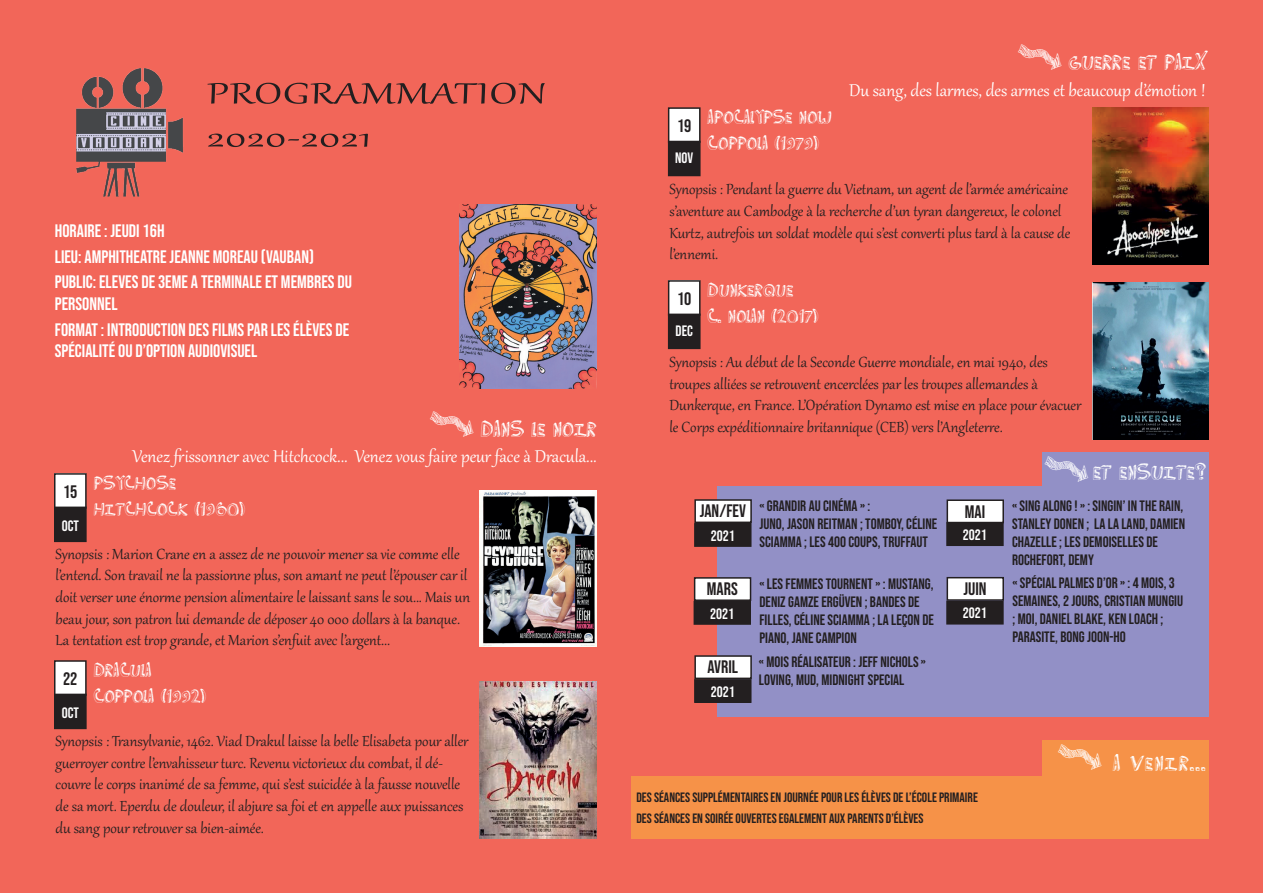
<style>
.page{position:relative;width:1263px;height:893px;background:#f26659}
.page>*{position:absolute;margin:0;border:0;box-sizing:border-box;transform-origin:0 0}
.t1{font:36px/43.2px "Gabriola";letter-spacing:.02em;color:#231f20;scale:1.45 1}
.t2{font:34.5px "Comedy Show";color:#fff}
.t3{font:30px/25.5px "Comedy Show";color:#fff}
.t4{font:21px "Gabriola";color:#fff}
.t5{font:18px/21.6px "Gabriola";color:#231f20}
.t6{font:18px/25.8px "Bebas Neue";color:#fff}
.t7{font:18px "Bebas Neue";color:#231f20}
.t8{font:15px/18px "Bebas Neue";color:#231f20}
.t9{font:15px "Bebas Neue";color:#fff}
.t10{font:13.5px/20.4px "Bebas Neue";color:#231f20}
.s1{font-family:"sweetpurple";font-size:18px}
.s2{font-size:18px}
</style>
<div class="page">
<div style="left:55px;top:474px;width:31px;height:34px;background:#fff"></div>
<div style="left:54px;top:473px;width:33px;height:36px;border:2px solid #231f20"></div>
<div style="left:55px;top:507px;width:31px;height:34px;background:#231f20"></div>
<div style="left:54px;top:507px;width:33px;height:35px;border:2px solid #231f20"></div>
<img style="left:480px;top:490px;width:116px;height:157px">
<div style="left:55px;top:661px;width:31px;height:34px;background:#fff"></div>
<div style="left:54px;top:660px;width:33px;height:36px;border:2px solid #231f20"></div>
<div style="left:55px;top:694px;width:31px;height:34px;background:#231f20"></div>
<div style="left:54px;top:694px;width:33px;height:35px;border:2px solid #231f20"></div>
<img style="left:480px;top:681px;width:116px;height:157px">
<div style="left:669px;top:108px;width:31px;height:34px;background:#fff"></div>
<div style="left:668px;top:107px;width:32px;height:36px;border:2px solid #231f20"></div>
<div style="left:669px;top:141px;width:31px;height:34px;background:#231f20"></div>
<div style="left:668px;top:141px;width:32px;height:35px;border:2px solid #231f20"></div>
<img style="left:1092px;top:107px;width:117px;height:157px">
<div style="left:669px;top:281px;width:31px;height:34px;background:#fff"></div>
<div style="left:668px;top:280px;width:32px;height:36px;border:2px solid #231f20"></div>
<div style="left:669px;top:314px;width:31px;height:34px;background:#231f20"></div>
<div style="left:668px;top:314px;width:32px;height:35px;border:2px solid #231f20"></div>
<img style="left:1092px;top:282px;width:117px;height:157px">
<div style="left:717px;top:486px;width:492px;height:231px;background:#9290c6"></div>
<div style="left:695px;top:500px;width:56px;height:22px;background:#fff"></div>
<div style="left:694px;top:499px;width:58px;height:24px;border:2px solid #231f20"></div>
<div style="left:695px;top:524px;width:56px;height:22px;background:#231f20"></div>
<div style="left:694px;top:523px;width:57px;height:24px;border:2px solid #231f20"></div>
<div style="left:695px;top:578px;width:55px;height:22px;background:#fff"></div>
<div style="left:694px;top:577px;width:57px;height:24px;border:2px solid #231f20"></div>
<div style="left:694px;top:602px;width:56px;height:22px;background:#231f20"></div>
<div style="left:693px;top:601px;width:58px;height:24px;border:2px solid #231f20"></div>
<div style="left:695px;top:656px;width:56px;height:22px;background:#fff"></div>
<div style="left:694px;top:655px;width:58px;height:24px;border:2px solid #231f20"></div>
<div style="left:695px;top:680px;width:56px;height:22px;background:#231f20"></div>
<div style="left:694px;top:679px;width:57px;height:24px;border:2px solid #231f20"></div>
<div style="left:947px;top:500px;width:56px;height:22px;background:#fff"></div>
<div style="left:946px;top:499px;width:58px;height:24px;border:2px solid #231f20"></div>
<div style="left:947px;top:523px;width:56px;height:22px;background:#231f20"></div>
<div style="left:946px;top:522px;width:58px;height:24px;border:2px solid #231f20"></div>
<div style="left:947px;top:578px;width:56px;height:22px;background:#fff"></div>
<div style="left:946px;top:577px;width:58px;height:24px;border:2px solid #231f20"></div>
<div style="left:947px;top:601px;width:56px;height:23px;background:#231f20"></div>
<div style="left:946px;top:601px;width:58px;height:24px;border:2px solid #231f20"></div>
<img style="left:76px;top:68px;width:107px;height:129px">
<div style="left:1042px;top:453px;width:167px;height:33px;background:#9290c6"></div>
<div style="left:631px;top:776px;width:578px;height:63px;background:#f69248"></div>
<div style="left:1042px;top:740px;width:167px;height:36px;background:#f69248"></div>
<img style="left:460px;top:205px;width:136px;height:183px">
<h1 class="t1" style="left:207px;top:69px;width:235px">PROGRAMMATION<br>2020-2021</h1>
<p class="t6" style="left:55px;top:217px;width:299px">HORAIRE : JEUDI 16H<br>LIEU: AMPHITHEATRE JEANNE MOREAU (VAUBAN)<br>PUBLIC: ELEVES DE 3EME A TERMINALE ET MEMBRES DU</p>
<p class="t6" style="left:55px;top:291px;width:296px">PERSONNEL<br>FORMAT : INTRODUCTION DES FILMS PAR LES ÉLÈVES DE</p>
<p class="t6" style="left:55px;top:338px;width:204px">SPÉCIALITÉ OU D’OPTION AUDIOVISUEL</p>
<p class="t7" style="left:63px;top:481px;width:16px">15</p>
<p class="t9" style="left:62px;top:517px;width:19px">OCT</p>
<h2 class="t2" style="left:481px;top:405px;width:117px">Dans le noir</h2>
<p class="t4" style="left:132px;top:443px;width:466px">Venez frissonner avec Hitchcock... Venez vous faire peur face à Dracula...</p>
<h3 class="t3" style="left:94px;top:467px;width:153px">Psychose<br>Hitchcock (1960)</h3>
<p class="t5" style="left:56px;top:542px;width:416px">Synopsis : Marion Crane en a assez de ne pouvoir mener sa vie comme elle l’entend. Son travail ne la passionne plus, son amant ne peut l’épouser car il doit verser une énorme pension alimentaire le laissant sans le sou... Mais un beau jour, son patron lui demande de déposer 40 000 dollars à la banque.<br>La tentation est trop grande, et Marion s’enfuit avec l’argent...</p>
<h3 class="t3" style="left:94px;top:654px;width:114px">dracula coppola (1992)</h3>
<p class="t9" style="left:62px;top:704px;width:19px">OCT</p>
<p class="t7" style="left:63px;top:668px;width:16px">22</p>
<p class="t5" style="left:56px;top:729px;width:415px">Synopsis : Transylvanie, 1462. Viad Drakul laisse la belle Elisabeta pour aller guerroyer contre l’envahisseur turc. Revenu victorieux du combat, il dé&shy;couvre le corps inanimé de sa femme, qui s’est suicidée à la fausse nouvelle de sa mort. Eperdu de douleur, il abjure sa foi et en appelle aux puissances du sang pour retrouver sa bien-aimée.</p>
<p class="t7" style="left:677px;top:115px;width:16px">19</p>
<p class="t9" style="left:675px;top:149px;width:20px">NOV</p>
<h3 class="t3" style="left:708px;top:101px;width:125px">APOCALYPSE NOW coppola (1979)</h3>
<h2 class="t2" style="left:1069px;top:38px;width:138px">Guerre et paix</h2>
<p class="t4" style="left:840px;top:76px;width:367px"><span class="s1">« «</span> Du sang, des larmes, des armes et beaucoup d’émotion !</p>
<p class="t5" style="left:669px;top:177px;width:403px">Synopsis : Pendant la guerre du Vietnam, un agent de l’armée américaine s’aventure au Cambodge à la recherche d’un tyran dangereux, le colonel Kurtz, autrefois un soldat modèle qui s’est converti plus tard à la cause de l’ennemi.</p>
<h3 class="t3" style="left:708px;top:274px;width:113px">DUNKERQUE<br>C. NOLAN (2017)</h3>
<p class="t7" style="left:677px;top:288px;width:16px">10</p>
<p class="t9" style="left:676px;top:322px;width:19px">DEC</p>
<p class="t5" style="left:669px;top:350px;width:413px">Synopsis : Au début de la Seconde Guerre mondiale, en mai 1940, des troupes alliées se retrouvent encerclées par les troupes allemandes à Dunkerque, en France. L’Opération Dynamo est mise en place pour évacuer le Corps expéditionnaire britannique (CEB) vers l’Angleterre.</p>
<h2 class="t2" style="left:1093px;top:448px;width:115px">et ensuite?</h2>
<p class="t8" style="left:759px;top:496px;width:179px;text-indent:-60px"><span class="s2">JAN/FEV</span> « GRANDIR AU CINÉMA » :<br>JUNO, JASON REITMAN ; TOMBOY, CÉLINE<br>SCIAMMA ; LES 400 COUPS, TRUFFAUT</p>
<p class="t9" style="left:711px;top:527px;width:25px">2021</p>
<p class="t8" style="left:759px;top:574px;width:176px;text-indent:-53px"><span class="s2">MARS</span> « LES FEMMES TOURNENT » : MUSTANG,<br>DENIZ GAMZE ERGÜVEN ; BANDES DE<br>FILLES, CÉLINE SCIAMMA ; LA LEÇON DE<br>PIANO, JANE CAMPION</p>
<p class="t9" style="left:710px;top:605px;width:25px">2021</p>
<p class="t8" style="left:759px;top:652px;width:169px;text-indent:-51px"><span class="s2">AVRIL</span> « MOIS RÉALISATEUR : JEFF NICHOLS »<br>LOVING, MUD, MIDNIGHT SPECIAL</p>
<p class="t9" style="left:711px;top:683px;width:25px">2021</p>
<p class="t7" style="left:965px;top:501px;width:22px">MAI</p>
<p class="t8" style="left:1012px;top:497px;width:175px">« SING ALONG ! » : SINGIN’ IN THE RAIN,<br>STANLEY DONEN ; LA LA LAND, DAMIEN<br>CHAZELLE ; LES DEMOISELLES DE<br>ROCHEFORT, DEMY</p>
<p class="t9" style="left:963px;top:526px;width:25px">2021</p>
<p class="t7" style="left:963px;top:579px;width:25px">JUIN</p>
<p class="t8" style="left:1012px;top:574px;width:172px">« SPÉCIAL PALMES D’OR » : 4 MOIS, 3<br>SEMAINES, 2 JOURS, CRISTIAN MUNGIU ; MOI, DANIEL BLAKE, KEN LOACH ;<br>PARASITE, BONG JOON-HO</p>
<p class="t9" style="left:963px;top:605px;width:25px">2021</p>
<h2 class="t2" style="left:1113px;top:738px;width:94px">a venir...</h2>
<p class="t10" style="left:636px;top:787px;width:343px">DES SÉANCES SUPPLÉMENTAIRES EN JOURNÉE POUR LES ÉLÈVES DE L’ÉCOLE PRIMAIRE<br>DES SÉANCES EN SOIRÉE OUVERTES EGALEMENT AUX PARENTS D’ÉLÈVES</p>
</div>
